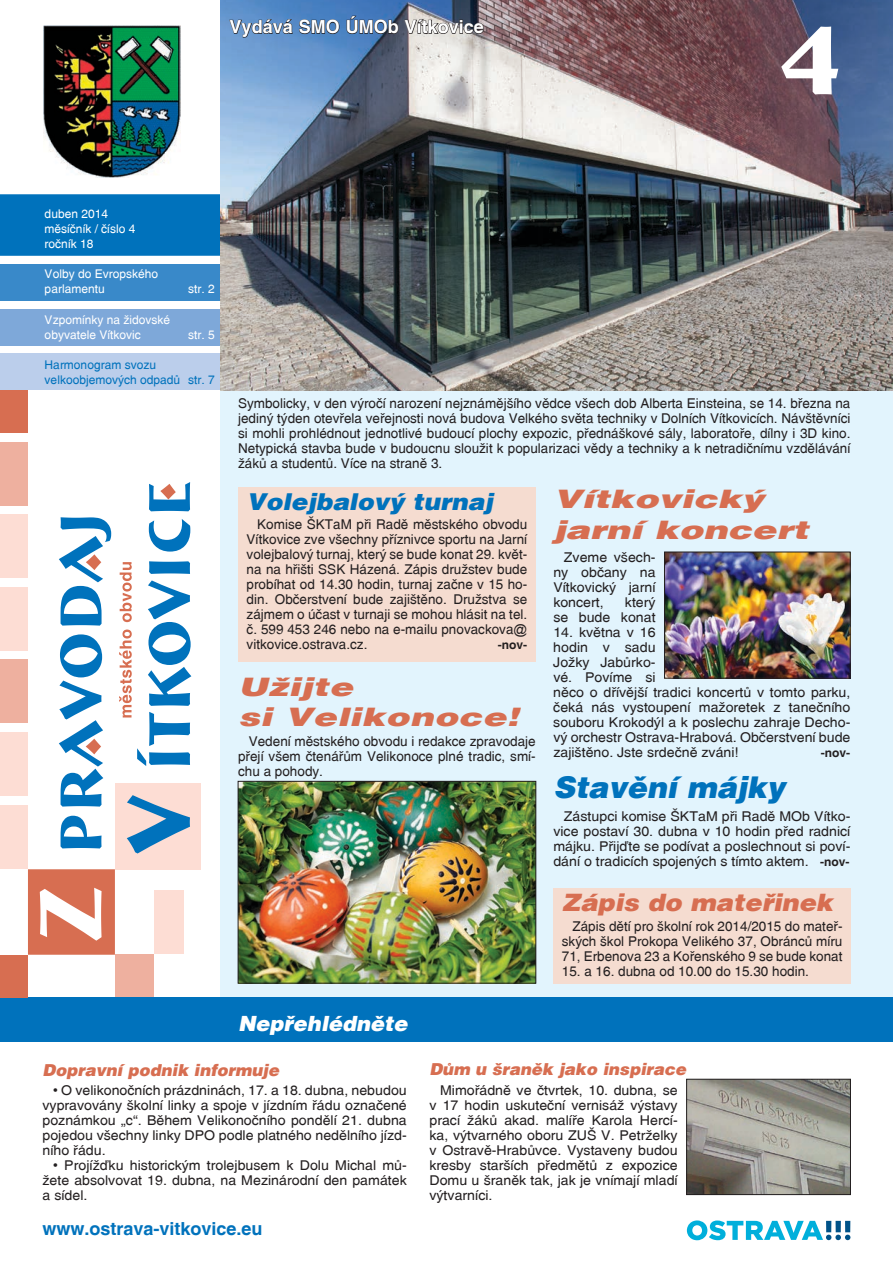
<style>
.page{position:relative;width:893px;height:1263px;background:#fff}
.page>*{position:absolute;margin:0;border:0;box-sizing:border-box;transform-origin:0 0}
.t1{font:italic 900 30px "Switzerland";color:#0072bc}
.t2{font:italic 900 25.5px/30.6px "Switzerland";color:#d76e51;scale:1.43 1}
.t3{font:italic 900 25.5px/30.6px "Switzerland";color:#d76e51;scale:1.4 1}
.t4{font:italic 900 24px "Switzerland";color:#d76e51;scale:1.07 1}
.t5{font:italic 900 23.25px "Switzerland";color:#0072bc;scale:1.07 1}
.t6{font:italic 900 21px "Switzerland";color:#fff}
.t7{font:700 18px "Switzerland";color:#0072bc}
.t8{font:700 18px "Switzerland";color:#fff}
.t9{font:italic 900 16.5px "Switzerland";color:#d76e51}
.t10{font:13.5px/15px "Switzerland";color:#231f20;text-align:justify;scale:1.05 1}
.t11{font:13.5px/15px "Switzerland";color:#231f20;text-align:justify}
.t12{font:12px/15px "Switzerland";color:#fff}
.t13{font:12px/15px "Switzerland";color:#0072bc}
.t14{font:700 12px "Switzerland";color:#231f20}
.s1{font-family:"Arial"}
.s2{font-weight:700;font-size:12px}
</style>
<div class="page">
<div style="left:221px;top:390px;width:672px;height:621px;background:#e2f4fd"></div>
<div style="left:0;top:194px;width:220px;height:62px;background:#0072bc"></div>
<div style="left:0;top:264px;width:220px;height:37px;background:#3989c9"></div>
<div style="left:0;top:309px;width:220px;height:36px;background:#7ea8d9"></div>
<div style="left:0;top:353px;width:220px;height:37px;background:#bbceeb"></div>
<div style="left:0;top:997px;width:893px;height:45px;background:#0072bc"></div>
<div style="left:28px;top:869px;width:87px;height:86px;background:#d76e51"></div>
<div style="left:115px;top:783px;width:85px;height:86px;background:#fdddd4"></div>
<div style="left:115px;top:955px;width:38px;height:42px;background:#eeb09f"></div>
<div style="left:0;top:805px;width:28px;height:64px;background:#fdddd4"></div>
<div style="left:154px;top:890px;width:29px;height:64px;background:#fdddd4"></div>
<div style="left:0;top:955px;width:28px;height:42px;background:#d76e51"></div>
<div style="left:0;top:390px;width:28px;height:43px;background:#d76e51"></div>
<div style="left:0;top:732px;width:28px;height:64px;background:#fdddd4"></div>
<div style="left:0;top:659px;width:28px;height:64px;background:#eeb09f"></div>
<div style="left:0;top:587px;width:28px;height:64px;background:#fdddd4"></div>
<div style="left:0;top:514px;width:28px;height:64px;background:#fdddd4"></div>
<div style="left:0;top:442px;width:27px;height:64px;background:#eeb09f"></div>
<svg style="left:40px;top:888px;width:62px;height:53px"></svg>
<svg style="left:61px;top:816px;width:41px;height:32px"></svg>
<svg style="left:59px;top:634px;width:44px;height:172px"></svg>
<svg style="left:59px;top:517px;width:52px;height:109px"></svg>
<svg style="left:127px;top:795px;width:63px;height:58px"></svg>
<svg style="left:119px;top:561px;width:72px;height:205px"></svg>
<svg style="left:149px;top:519px;width:41px;height:33px"></svg>
<svg style="left:149px;top:482px;width:41px;height:29px"></svg>
<img style="left:44px;top:26px;width:136px;height:152px">
<svg style="left:687px;top:1220px;width:163px;height:20px"></svg>
<div style="left:238px;top:487px;width:298px;height:174px;background:#f5dcd0"></div>
<div style="left:553px;top:888px;width:298px;height:95px;background:#f5dcd0"></div>
<img style="left:221px;top:0;width:672px;height:390px">
<svg style="left:229px;top:19px;width:64px;height:19px"></svg>
<svg style="left:299px;top:15px;width:41px;height:19px"></svg>
<svg style="left:346px;top:15px;width:138px;height:19px;background:#5d6a7d"></svg>
<svg style="left:781px;top:27px;width:57px;height:67px"></svg>
<img style="left:240px;top:783px;width:294px;height:198px">
<div style="left:238px;top:781px;width:298px;height:202px;border:1px solid #231f20"></div>
<img style="left:688px;top:1081px;width:161px;height:112px">
<div style="left:686px;top:1079px;width:165px;height:116px;border:1px solid #231f20"></div>
<img style="left:666px;top:554px;width:183px;height:122px">
<div style="left:664px;top:552px;width:187px;height:126px;border:1px solid #231f20"></div>
<h3 class="t8" style="left:230px;top:16px;width:256px">Vydává SMO ÚMOb Vítkovice</h3>
<p class="t12" style="left:45px;top:206px;width:92px">duben 2014 měsíčník / číslo 4 ročník 18</p>
<p class="t12" style="left:45px;top:267px;width:115px">Volby do Evropského parlamentu</p>
<p class="t12" style="left:45px;top:312px;width:127px">Vzpomínky na židovské obyvatele Vítkovic</p>
<p class="t12" style="left:188px;top:282px;width:28px">str. 2</p>
<p class="t12" style="left:188px;top:327px;width:28px">str. 5</p>
<p class="t13" style="left:45px;top:357px;width:172px">Harmonogram svozu velkoobjemových odpadů str. 7</p>
<p class="t11" style="left:238px;top:396px;width:614px">Symbolicky, v den výročí narození nejznámějšího vědce všech dob Alberta Einsteina, se 14. března na jediný týden otevřela veřejnosti nová budova Velkého světa techniky v Dolních Vítkovicích. Návštěvníci si mohli prohlédnout jednotlivé budoucí plochy expozic, přednáškové sály, laboratoře, dílny i 3D kino.<br>Netypická stavba bude v budoucnu sloužit k popularizaci vědy a techniky a k netradičnímu vzdělávání žáků a studentů. Více na straně 3.</p>
<h3 class="t5" style="left:247px;top:488px;width:231px">Volejbalový turnaj</h3>
<p class="t11" style="left:247px;top:517px;width:282px;text-indent:11px">Komise ŠKTaM při Radě městského obvodu Vítkovice zve všechny příznivce sportu na Jarní volejbalový turnaj, který se bude konat 29. květ&shy;na na hřišti SSK Házená. Zápis družstev bude probíhat od 14.30 hodin, turnaj začne v 15 ho&shy;din. Občerstvení bude zajištěno. Družstva se zájmem o účast v turnaji se mohou hlásit na tel. č. 599 453 246 nebo na e-mailu pnovackova<span class="s1">@ </span>vitkovice.ostrava.cz.</p>
<p class="t14" style="left:498px;top:638px;width:31px">-nov-</p>
<h2 class="t3" style="left:238px;top:672px;width:202px">Užijte<br>si Velikonoce!</h2>
<p class="t11" style="left:238px;top:733px;width:299px;text-indent:11px">Vedení městského obvodu i redakce zpravodaje přejí všem čtenářům Velikonoce plné tradic, smí&shy;chu a pohody.</p>
<h3 class="t6" style="left:238px;top:1011px;width:171px">Nepřehlédněte</h3>
<h2 class="t2" style="left:553px;top:485px;width:180px">Vítkovický jarní koncert</h2>
<p class="t10" style="left:553px;top:550px;width:99px;text-indent:11px">Zveme všech&shy;ny občany na Vítkovický jarní koncert,</p>
<p class="t10" style="left:553px;top:595px;width:99px;text-align:right">který<br>se bude konat</p>
<p class="t10" style="left:553px;top:625px;width:285px;text-align:left">14. května v 16<br>hodin v sadu<br>Jožky Jabůrko-<br>vé. Povíme si<br>něco o dřívější tradici koncertů v tomto parku, čeká nás vystoupení mažoretek z tanečního souboru Krokodýl a k poslechu zahraje Decho&shy;vý orchestr Ostrava-Hrabová. Občerstvení bude zajištěno. Jste srdečně zváni!</p>
<p class="t14" style="left:821px;top:745px;width:31px">-nov-</p>
<h1 class="t1" style="left:553px;top:769px;width:233px">Stavění májky</h1>
<p class="t10" style="left:553px;top:809px;width:284px;text-indent:11px">Zástupci komise ŠKTaM při Radě MOb Vítko&shy;vice postaví 30. dubna v 10 hodin před radnicí májku. Přijďte se podívat a poslechnout si poví&shy;dání o tradicích spojených s tímto aktem. <span class="s2">-nov-</span></p>
<h3 class="t4" style="left:562px;top:888px;width:255px">Zápis do mateřinek</h3>
<p class="t11" style="left:562px;top:918px;width:282px;text-indent:11px">Zápis dětí pro školní rok 2014/2015 do mateř&shy;ských škol Prokopa Velikého 37, Obránců míru 71, Erbenova 23 a Kořenského 9 se bude konat</p>
<p class="t11" style="left:562px;top:963px;width:249px">15. a 16. dubna od 10.00 do 15.30 hodin.</p>
<p class="t9" style="left:43px;top:1060px;width:238px">Dopravní podnik informuje</p>
<p class="t10" style="left:43px;top:1082px;width:348px;text-indent:11px">• O velikonočních prázdninách, 17. a 18. dubna, nebudou vypravovány školní linky a spoje v jízdním řádu označené poznámkou „c“. Během Velikonočního pondělí 21. dubna pojedou všechny linky DPO podle platného nedělního jízd&shy;ního řádu.</p>
<p class="t10" style="left:43px;top:1157px;width:348px;text-indent:11px">• Projížďku historickým trolejbusem k Dolu Michal mů&shy;žete absolvovat 19. dubna, na Mezinárodní den památek a sídel.</p>
<h3 class="t7" style="left:43px;top:1217px;width:222px">www.ostrava-vitkovice.eu</h3>
<p class="t9" style="left:429px;top:1059px;width:258px">Dům u šraněk jako inspirace</p>
<p class="t10" style="left:429px;top:1082px;width:238px;text-indent:11px">Mimořádně ve čtvrtek, 10. dubna, se v 17 hodin uskuteční vernisáž výstavy prací žáků akad. malíře Karola Hercí&shy;ka, výtvarného oboru ZUŠ V. Petrželky v Ostravě-Hrabůvce. Vystaveny budou kresby starších předmětů z expozice Domu u šraněk tak, jak je vnímají mladí výtvarníci.</p>
</div>
